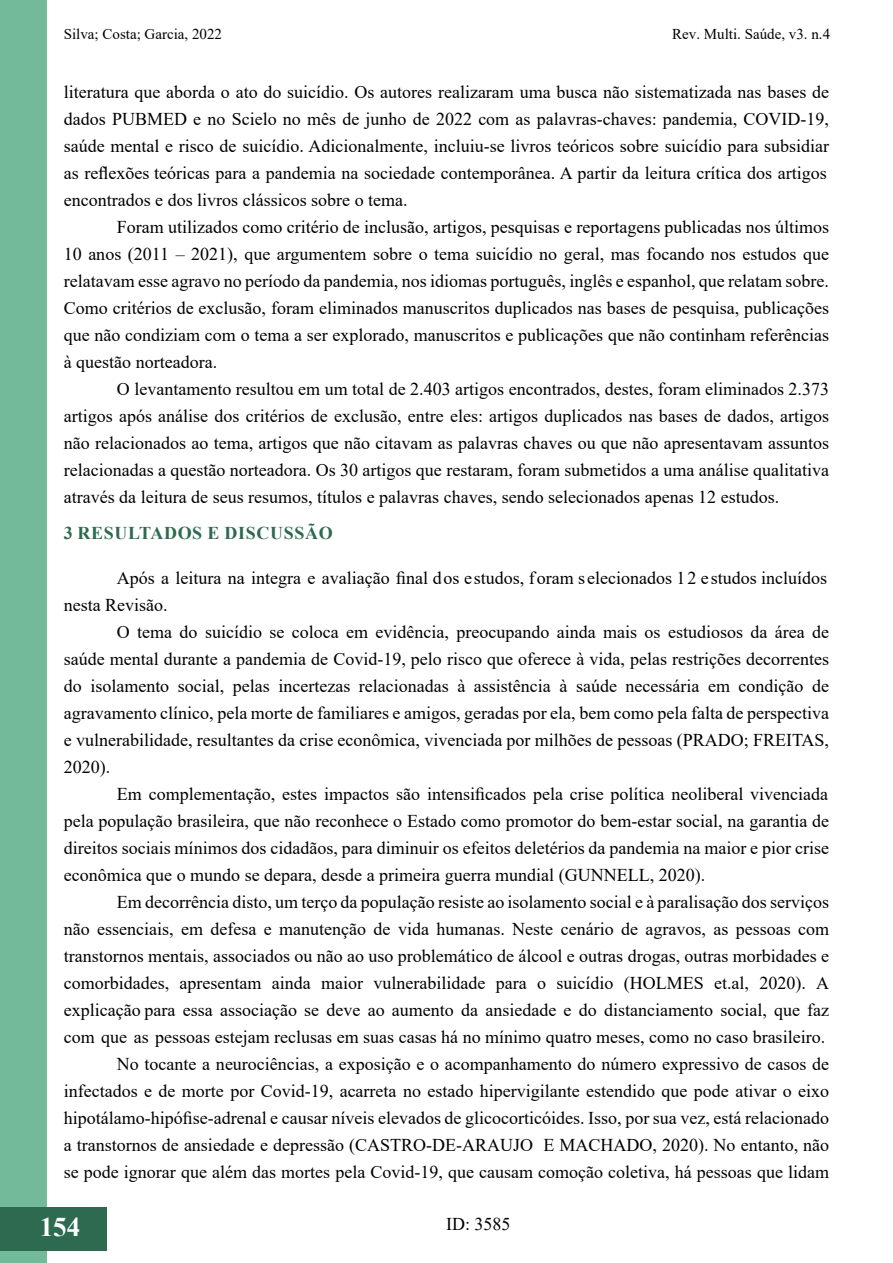
<style>
.page{position:relative;width:893px;height:1263px;background:#fff}
.page>*{position:absolute;margin:0;border:0;box-sizing:border-box;transform-origin:0 0}
.t1{font:700 27px "Times New Roman";color:#fff}
.t2{font:18px/27px "Times New Roman";color:#000;text-align:justify}
.t3{font:700 18px "Times New Roman";letter-spacing:.035em;color:#2d6a4f}
.t4{font:15px "Times New Roman";color:#000}
</style>
<div class="page">
<div style="left:0;top:0;width:47px;height:1262px;background:#73ba9b"></div>
<hr style="left:892px;top:1207px;width:1px;height:43px;background:#2d6a4f">
<div style="left:0;top:1207px;width:106px;height:43px;background:#2d6a4f"></div>
<p class="t4" style="left:64px;top:24px;width:160px">Silva; Costa; Garcia, 2022</p>
<p class="t4" style="left:672px;top:24px;width:159px">Rev. Multi. Saúde, v3. n.4</p>
<p class="t2" style="left:64px;top:77px;width:767px;text-align:left">literatura que aborda o ato do suicídio. Os autores realizaram uma busca não sistematizada nas bases de dados PUBMED e no Scielo no mês de junho de 2022 com as palavras-chaves: pandemia, COVID-19, saúde mental e risco de suicídio. Adicionalmente, incluiu-se livros teóricos sobre suicídio para subsidiar as reflexões teóricas para a pandemia na sociedade contemporânea. A partir da leitura crítica dos artigos encontrados e dos livros clássicos sobre o tema.</p>
<p class="t2" style="left:64px;top:212px;width:767px;text-indent:53px">Foram utilizados como critério de inclusão, artigos, pesquisas e reportagens publicadas nos últimos 10 anos (2011 – 2021), que argumentem sobre o tema suicídio no geral, mas focando nos estudos que relatavam esse agravo no período da pandemia, nos idiomas português, inglês e espanhol, que relatam sobre.<br>Como critérios de exclusão, foram eliminados manuscritos duplicados nas bases de pesquisa, publicações que não condiziam com o tema a ser explorado, manuscritos e publicações que não continham referências à questão norteadora.</p>
<p class="t2" style="left:64px;top:374px;width:767px;text-indent:53px">O levantamento resultou em um total de 2.403 artigos encontrados, destes, foram eliminados 2.373 artigos após análise dos critérios de exclusão, entre eles: artigos duplicados nas bases de dados, artigos não relacionados ao tema, artigos que não citavam as palavras chaves ou que não apresentavam assuntos relacionadas a questão norteadora. Os 30 artigos que restaram, foram submetidos a uma análise qualitativa através da leitura de seus resumos, títulos e palavras chaves, sendo selecionados apenas 12 estudos.</p>
<p class="t3" style="left:64px;top:520px;width:270px">3 RESULTADOS E DISCUSSÃO</p>
<p class="t2" style="left:64px;top:563px;width:765px;text-indent:53px">Após a leitura na integra e avaliação final dos estudos, foram selecionados 12 estudos incluídos nesta Revisão.</p>
<p class="t2" style="left:64px;top:617px;width:767px;text-indent:53px">O tema do suicídio se coloca em evidência, preocupando ainda mais os estudiosos da área de saúde mental durante a pandemia de Covid-19, pelo risco que oferece à vida, pelas restrições decorrentes do isolamento social, pelas incertezas relacionadas à assistência à saúde necessária em condição de agravamento clínico, pela morte de familiares e amigos, geradas por ela, bem como pela falta de perspectiva e vulnerabilidade, resultantes da crise econômica, vivenciada por milhões de pessoas (PRADO; FREITAS, 2020).</p>
<p class="t2" style="left:64px;top:779px;width:767px;text-indent:53px">Em complementação, estes impactos são intensificados pela crise política neoliberal vivenciada pela população brasileira, que não reconhece o Estado como promotor do bem-estar social, na garantia de direitos sociais mínimos dos cidadãos, para diminuir os efeitos deletérios da pandemia na maior e pior crise econômica que o mundo se depara, desde a primeira guerra mundial (GUNNELL, 2020).</p>
<p class="t2" style="left:64px;top:887px;width:767px;text-align:right">Em decorrência disto, um terço da população resiste ao isolamento social e à paralisação dos serviços<br>não essenciais, em defesa e manutenção de vida humanas. Neste cenário de agravos, as pessoas com transtornos mentais, associados ou não ao uso problemático de álcool e outras drogas, outras morbidades e comorbidades, apresentam ainda maior vulnerabilidade para o suicídio (HOLMES et.al, 2020). A explicação para essa associação se deve ao aumento da ansiedade e do distanciamento social, que faz com que as pessoas estejam reclusas em suas casas há no mínimo quatro meses, como no caso brasileiro.<br>No tocante a neurociências, a exposição e o acompanhamento do número expressivo de casos de infectados e de morte por Covid-19, acarreta no estado hipervigilante estendido que pode ativar o eixo hipotálamo-hipófise-adrenal e causar níveis elevados de glicocorticóides. Isso, por sua vez, está relacionado a transtornos de ansiedade e depressão (CASTRO-DE-ARAUJO E MACHADO, 2020). No entanto, não se pode ignorar que além das mortes pela Covid-19, que causam comoção coletiva, há pessoas que lidam</p>
<h1 class="t1" style="left:40px;top:1207px;width:42px">154</h1>
<p class="t2" style="left:446px;top:1210px;width:66px">ID: 3585</p>
</div>
